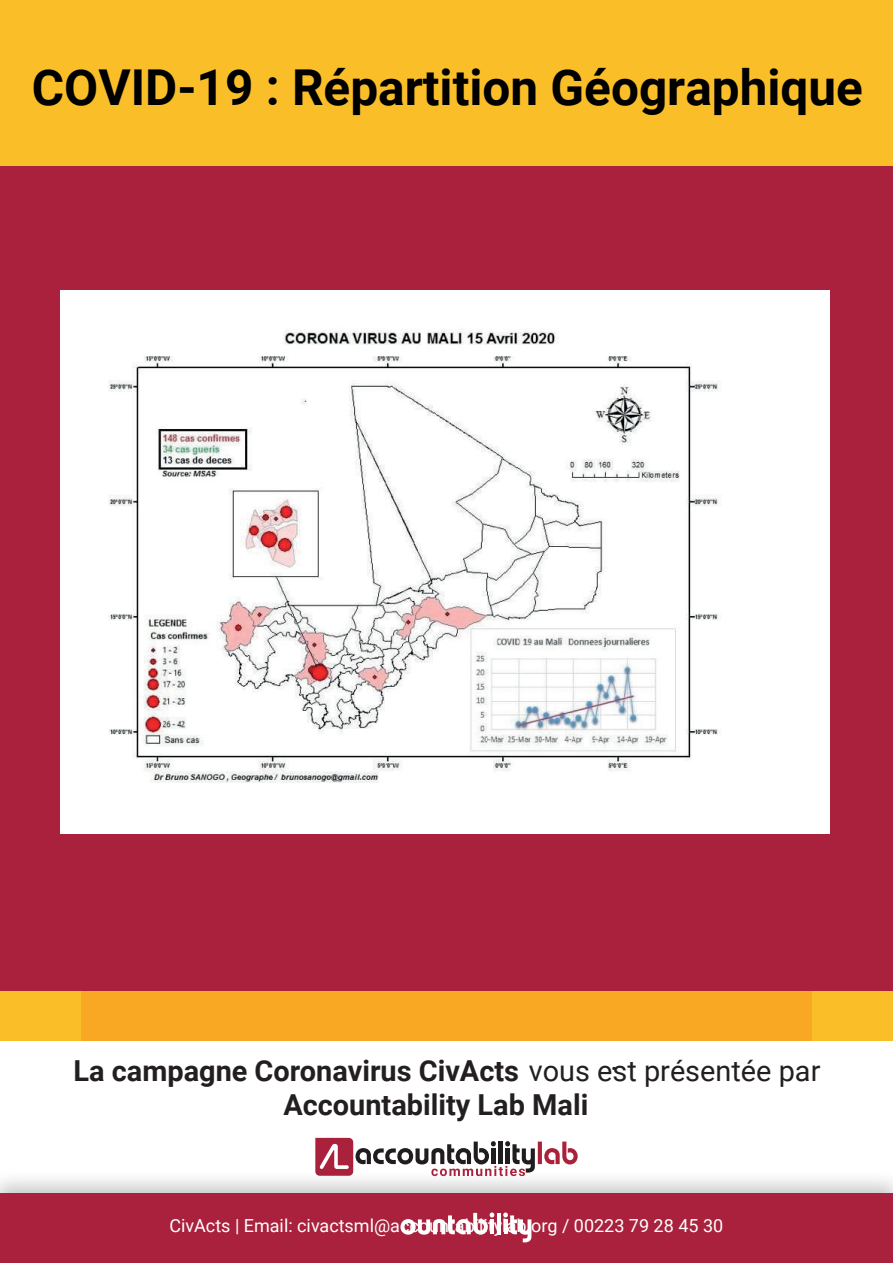
<style>
.page{position:relative;width:893px;height:1263px;background:#fff}
.page>*{position:absolute;margin:0;border:0;box-sizing:border-box;transform-origin:0 0}
.t1{font:700 49.5px "Roboto";color:#000001}
.t2{font:700 28.95px/34.7px "Roboto";color:#231f20}
.t3{font:28.95px "Roboto";color:#231f20}
.t4{font:18px "Roboto";color:#fff}
.s1{font-weight:400}
</style>
<div class="page">
<div style="left:0;top:0;width:893px;height:992px;background:#a9213c"></div>
<div style="left:0;top:1193px;width:893px;height:70px;background:#a9213c"></div>
<div style="left:0;top:992px;width:893px;height:49px;background:#fabf28"></div>
<div style="left:0;top:0;width:893px;height:165px;background:#fabf28"></div>
<div style="left:81px;top:992px;width:731px;height:49px;background:#f9a824"></div>
<svg style="left:315px;top:1138px;width:263px;height:38px"></svg>
<svg style="left:503px;top:1212px;width:28px;height:30px"></svg>
<hr style="left:504px;top:1219px;width:3px;height:15px;background:#fff">
<hr style="left:497px;top:1213px;width:4px;height:21px;background:#fff">
<svg style="left:401px;top:1212px;width:93px;height:23px"></svg>
<img style="left:61px;top:291px;width:768px;height:543px">
<h1 class="t1" style="left:32px;top:52px;width:833px">COVID-19 : Répartition Géographique</h1>
<p class="t2" style="left:283px;top:1052px;width:538px;text-indent:-210px">La campagne Coronavirus CivActs <span class="s1">vous est présentée par<br></span>Accountability Lab Mali</p>
<p class="t3" style="left:611px;top:1040px;width:9px">.</p>
<p class="t4" style="left:169px;top:1213px;width:555px">CivActs | Email: civactsml@accountabilitylab.org / 00223 79 28 45 30</p>
</div>
